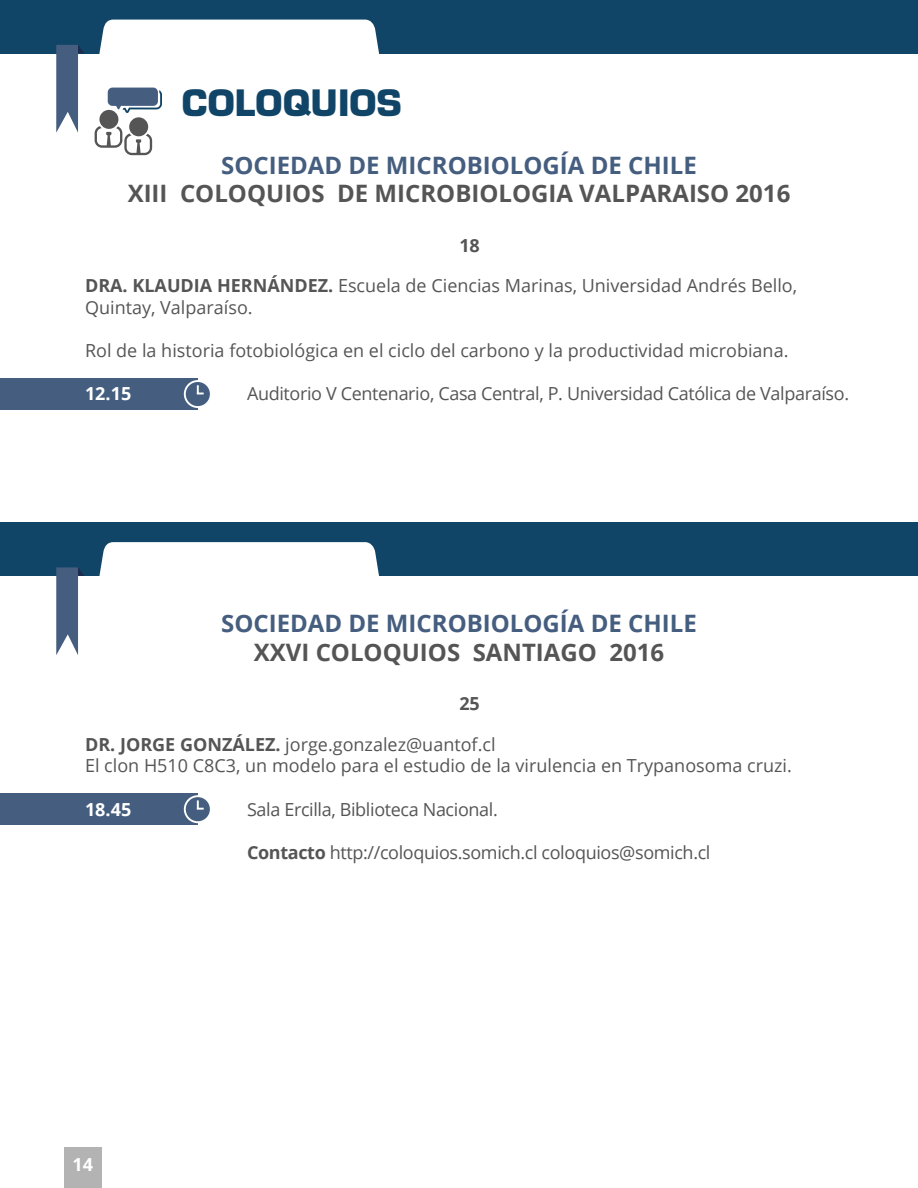
<style>
.page{position:relative;width:918px;height:1188px;background:#fff}
.page>*{position:absolute;margin:0;border:0;box-sizing:border-box;transform-origin:0 0}
.t1{font:700 35.55px "Eurostile LT Std";color:#104568}
.t2{font:700 24px "Open Sans";color:#555556}
.t3{font:700 24px "Open Sans";color:#455e7f}
.t4{font:18px/21.6px "Open Sans";color:#555556}
.t5{font:18px "Open Sans";letter-spacing:-.02em;color:#555556}
.t6{font:700 18px "Open Sans";color:#fff}
.t7{font:700 18px "Open Sans";color:#555556}
.s1{font-weight:700}
</style>
<div class="page">
<div style="left:64px;top:1148px;width:38px;height:40px;background:#b2b3b2"></div>
<hr style="left:917px;top:402px;width:1px;height:32px;background:#8ca95a">
<hr style="left:917px;top:711px;width:1px;height:31px;background:#8ca95a">
<div style="left:0;top:793px;width:198px;height:32px;background:#455e7f"></div>
<div style="left:185px;top:796px;width:26px;height:26px;background:#455e7f;border-radius:50%"></div>
<div style="left:184px;top:795px;width:28px;height:28px;border:2px solid #fff;border-radius:50%"></div>
<svg style="left:197px;top:800px;width:7px;height:10px"></svg>
<div style="left:0;top:0;width:918px;height:53px;background:#104568"></div>
<div style="left:0;top:523px;width:918px;height:53px;background:#104568"></div>
<div style="left:99px;top:542px;width:280px;height:34px;background:#fff"></div>
<svg style="left:56px;top:45px;width:28px;height:88px"></svg>
<svg style="left:56px;top:567px;width:28px;height:88px"></svg>
<div style="left:99px;top:110px;width:19px;height:19px;background:#555556;border-radius:50%"></div>
<svg style="left:95px;top:126px;width:57px;height:29px"></svg>
<div style="left:129px;top:117px;width:19px;height:19px;background:#555556;border-radius:50%"></div>
<svg style="left:93px;top:20px;width:292px;height:93px"></svg>
<div style="left:0;top:378px;width:198px;height:32px;background:#455e7f"></div>
<svg style="left:185px;top:381px;width:26px;height:26px"></svg>
<div style="left:184px;top:380px;width:28px;height:28px;border:2px solid #fff;border-radius:50%"></div>
<svg style="left:197px;top:385px;width:7px;height:9px"></svg>
<h1 class="t1" style="left:182px;top:81px;width:222px">COLOQUIOS</h1>
<h2 class="t3" style="left:221px;top:148px;width:477px">SOCIEDAD DE MICROBIOLOGÍA DE CHILE</h2>
<h2 class="t2" style="left:128px;top:177px;width:664px">XIII COLOQUIOS DE MICROBIOLOGIA VALPARAISO 2016</h2>
<p class="t7" style="left:459px;top:233px;width:22px">18</p>
<p class="t4" style="left:85px;top:274px;width:714px"><span class="s1">DRA. KLAUDIA HERNÁNDEZ.</span> Escuela de Ciencias Marinas, Universidad Andrés Bello,<br>Quintay, Valparaíso.</p>
<p class="t4" style="left:85px;top:339px;width:705px">Rol de la historia fotobiológica en el ciclo del carbono y la productividad microbiana.</p>
<p class="t6" style="left:85px;top:381px;width:48px">12.15</p>
<p class="t5" style="left:247px;top:381px;width:604px">Auditorio V Centenario, Casa Central, P. Universidad Católica de Valparaíso.</p>
<h2 class="t3" style="left:221px;top:606px;width:477px">SOCIEDAD DE MICROBIOLOGÍA DE CHILE</h2>
<h2 class="t2" style="left:254px;top:635px;width:412px">XXVI COLOQUIOS SANTIAGO 2016</h2>
<p class="t7" style="left:459px;top:691px;width:22px">25</p>
<p class="t4" style="left:85px;top:733px;width:708px"><span class="s1">DR. JORGE GONZÁLEZ.</span> jorge.gonzalez@uantof.cl<br>El clon H510 C8C3, un modelo para el estudio de la virulencia en Trypanosoma cruzi.</p>
<p class="t6" style="left:85px;top:796px;width:48px">18.45</p>
<p class="t5" style="left:247px;top:797px;width:252px">Sala Ercilla, Biblioteca Nacional.</p>
<p class="t5" style="left:247px;top:840px;width:465px"><span class="s1">Contacto</span> http://coloquios.somich.cl coloquios@somich.cl</p>
<p class="t6" style="left:73px;top:1151px;width:22px">14</p>
</div>
